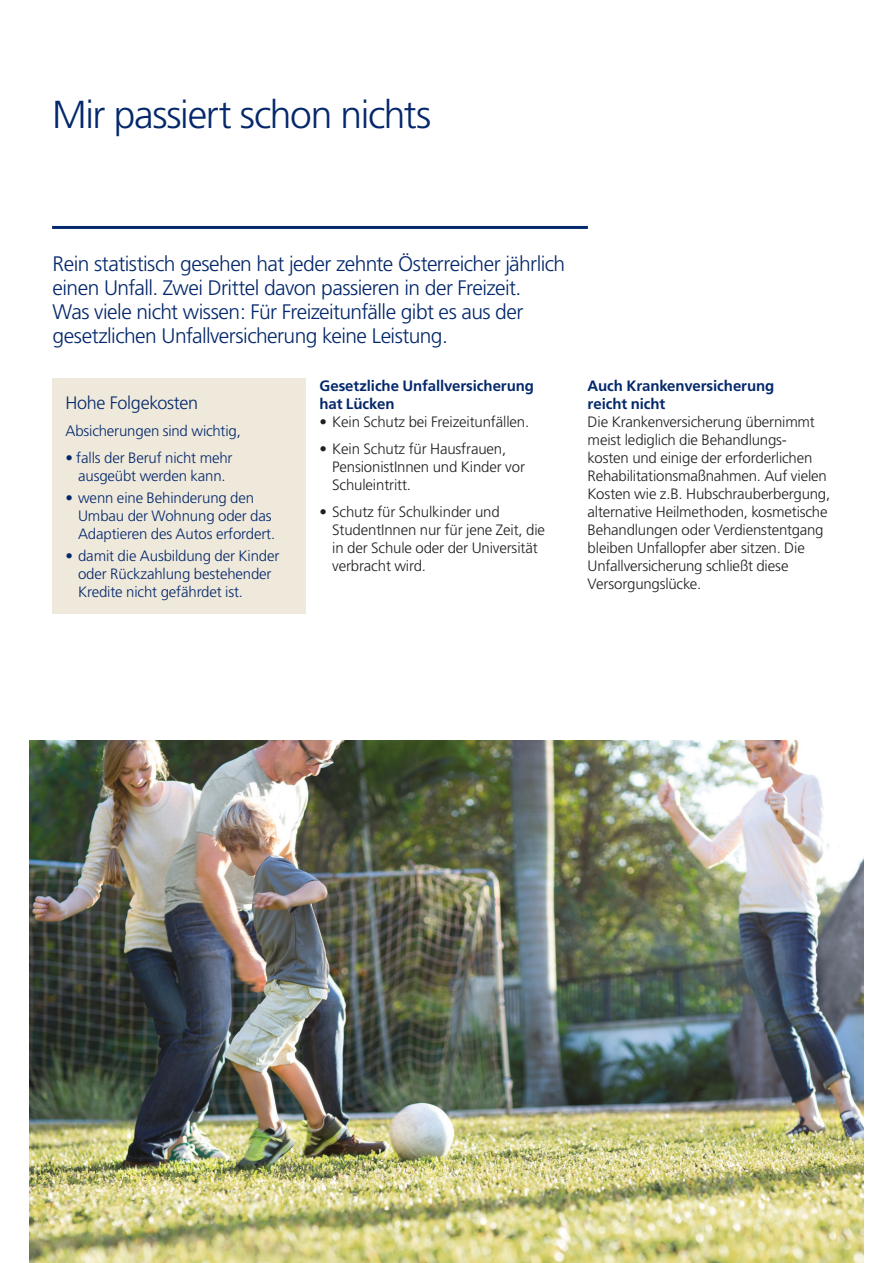
<style>
.page{position:relative;width:893px;height:1263px;background:#fff}
.page>*{position:absolute;margin:0;border:0;box-sizing:border-box;transform-origin:0 0}
._26_28_Frutiger_Ligh{font:300 39px "Frutiger";letter-spacing:-.035em;color:#04286b}
._14_16_Frutiger_Ligh{font:300 21px/24px "Frutiger";letter-spacing:-.025em;color:#04286b}
._12_14_Frutiger_Ligh{font:300 18px "Frutiger";letter-spacing:-.015em;color:#04286b}
._10_12_Frutiger_Ligh{font:300 15px/18px "Frutiger";letter-spacing:-.01em;color:#231f20}
._10_12_Frutiger_LIgh{font:300 15px/18px "Frutiger";letter-spacing:-.01em;color:#231f20}
._10_12_Frutiger_LIgh-2{font:300 15px/18px "Frutiger";letter-spacing:-.01em;color:#04286b}
._10_12_Frutiger_Bold{font:700 15px/18px "Frutiger";letter-spacing:-.005em;color:#04286b}
._12_14_Frutiger_Ligh-2{font:300 15px "Frutiger";letter-spacing:-.01em;color:#04286b}
</style>
<div class="page">
<hr style="left:52px;top:226px;width:536px;height:3px;background:#04286b">
<div style="left:53px;top:378px;width:253px;height:235px;background:#efe9dc"></div>
<img style="left:30px;top:740px;width:833px;height:523px">
<p class="_26_28_Frutiger_Ligh" style="left:52px;top:93px;width:381px">Mir passiert schon nichts</p>
<p class="_14_16_Frutiger_Ligh" style="left:53px;top:252px;width:514px">Rein statistisch gesehen hat jeder zehnte Österreicher jährlich einen Unfall. Zwei Drittel davon passieren in der Freizeit.</p>
<p class="_14_16_Frutiger_Ligh" style="left:53px;top:300px;width:472px">Was viele nicht wissen: Für Freizeitunfälle gibt es aus der gesetzlichen Unfallversicherung keine Leistung.</p>
<p class="_10_12_Frutiger_Bold" style="left:319px;top:376px;width:216px">Gesetzliche Unfallversicherung hat Lücken</p>
<p class="_10_12_Frutiger_LIgh" style="left:319px;top:412px;width:211px">• Kein Schutz bei Freizeitunfällen.</p>
<p class="_10_12_Frutiger_LIgh" style="left:332px;top:439px;width:194px;text-indent:-13px">• Kein Schutz für Hausfrauen,<br>PensionistInnen und Kinder vor<br>Schuleintritt.</p>
<p class="_10_12_Frutiger_LIgh" style="left:332px;top:502px;width:214px;text-indent:-13px">• Schutz für Schulkinder und<br>StudentInnen nur für jene Zeit, die in der Schule oder der Universität verbracht wird.</p>
<p class="_12_14_Frutiger_Ligh" style="left:65px;top:392px;width:134px">Hohe Folgekosten</p>
<p class="_12_14_Frutiger_Ligh-2" style="left:65px;top:422px;width:177px">Absicherungen sind wichtig,</p>
<p class="_10_12_Frutiger_LIgh-2" style="left:65px;top:449px;width:169px;text-align:center">• falls der Beruf nicht mehr ausgeübt werden kann.</p>
<p class="_10_12_Frutiger_LIgh-2" style="left:78px;top:489px;width:199px;text-indent:-13px">• wenn eine Behinderung den<br>Umbau der Wohnung oder das<br>Adaptieren des Autos erfordert.</p>
<p class="_10_12_Frutiger_LIgh-2" style="left:78px;top:547px;width:203px;text-indent:-13px">• damit die Ausbildung der Kinder oder Rückzahlung bestehender<br>Kredite nicht gefährdet ist.</p>
<p class="_10_12_Frutiger_Bold" style="left:588px;top:376px;width:188px">Auch Krankenversicherung reicht nicht</p>
<p class="_10_12_Frutiger_Ligh" style="left:588px;top:412px;width:244px">Die Krankenversicherung übernimmt meist lediglich die Behandlungs&shy;kosten und einige der erforderlichen Rehabilitationsmaßnahmen. Auf vielen Kosten wie z.B. Hubschrauberbergung, alternative Heilmethoden, kosmetische Behandlungen oder Verdienstentgang bleiben Unfallopfer aber sitzen. Die Unfallversicherung schließt diese Versorgungslücke.</p>
</div>
